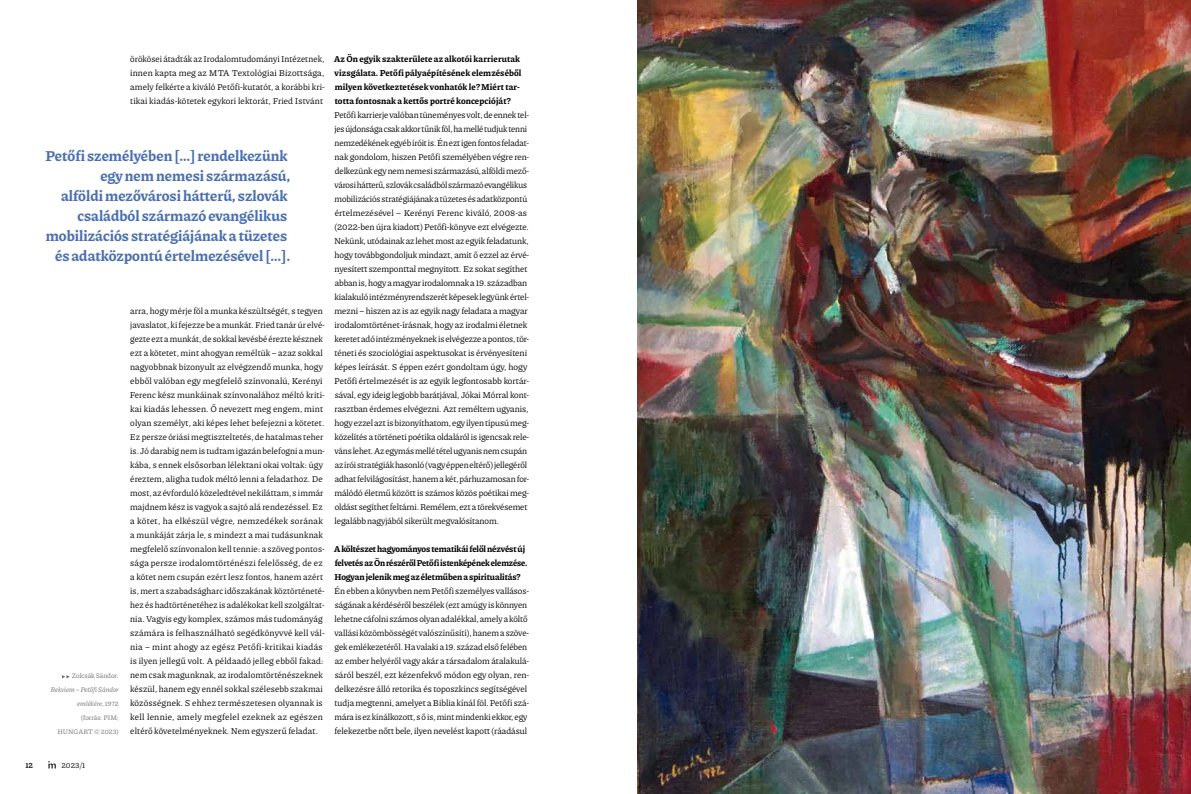
<style>
.page{position:relative;width:1191px;height:794px;background:#fff}
.page>*{position:absolute;margin:0;border:0;box-sizing:border-box;transform-origin:0 0}
.t1{font:700 15px/20px "Piazzolla";color:#4a6fb0;text-align:right}
.t2{font:9px/14px "Piazzolla";color:#000}
.t3{font:700 9px/14px "Piazzolla";color:#000}
.t4{font:8px "Piazzolla";color:#000}
.t5{font:600 8px "Piazzolla";color:#000}
.t6{font:7px/14px "Piazzolla";letter-spacing:-.005em;color:#707172;text-align:right}
.s1{font-style:italic}
</style>
<div class="page">
<img style="left:638px;top:0;width:553px;height:794px">
<svg style="left:62px;top:675px;width:8px;height:3px"></svg>
<svg style="left:48px;top:761px;width:8px;height:7px"></svg>
<p class="t2" style="left:130px;top:52px;width:196px;text-align:justify">örökösei átadták az IrodalomtudományiIntézetnek, innen kapta meg az MTA Textológiai Bizottsága, amely felkérte a kiváló Petőfi-kutatót, a korábbi kri&shy;tikai kiadás-kötetek egykori lektorát, Fried Istvánt</p>
<h1 class="t1" style="left:46px;top:145px;width:246px">Petőfi személyében […] rendelkezünk egy nem nemesi származású,<br>alföldi mezővárosi hátterű, szlovák családból származó evangélikus mobilizációs stratégiájának a tüzetes és adatközpontú értelmezésével […].</h1>
<p class="t6" style="left:72px;top:669px;width:48px">ZolcsákSándor:</p>
<p class="t6" style="left:50px;top:683px;width:70px"><span class="s1">Rekviem – Petőfi Sándor emlékére</span>, 1972 (forrás:PIM;<br>HUNGART © 2023)</p>
<p class="t2" style="left:130px;top:304px;width:196px">arra, hogy mérje föl a munka készültségét, s tegyen javaslatot, kifejezze be a munkát.Fried tanár úr elvé&shy;gezte ezt a munkát, de sokkal kevésbé érezte késznek ezt a kötetet, mint ahogyan reméltük – azaz sokkal nagyobbnak bizonyult az elvégzendő munka, hogy ebből valóban egy megfelelő színvonalú, Kerényi Ferenc kész munkáinak színvonalához méltó kriti&shy;kai kiadás lehessen. Ő nevezett meg engem, mint olyan személyt, aki képes lehet befejezni a kötetet.<br>Ez persze óriási megtiszteltetés, de hatalmas teher is. Jó darabig nemis tudtamigazán belefogni a mun&shy;kába, s ennek elsősorban lélektani okai voltak: úgy éreztem, aligha tudok méltó lenni a feladathoz. De most, az évforduló közeledtével nekiláttam, s immár majdnem kész is vagyok a sajtó alá rendezéssel.Ez a kötet, ha elkészül végre, nemzedékek sorának a munkáját zárja le, s mindezt a mai tudásunknak megfelelő színvonalon kelltennie: a szöveg pontos&shy;sága persze irodalomtörténészi felelősség, de ez a kötet nem csupán ezért lesz fontos, hanem azért is, mert a szabadságharc időszakának köztörténeté&shy;hez és hadtörténetéhez is adalékokat kell szolgáltat&shy;nia.Vagyis egy komplex, számos más tudományág számára is felhasználható segédkönyvvé kell vál&shy;nia – mint ahogy az egész Petőfi-kritikai kiadás is ilyen jellegű volt. A példaadó jelleg ebből fakad: nem csak magunknak, az irodalomtörténészeknek készül, hanem egy ennél sokkal szélesebb szakmai közösségnek. S ehhez természetesen olyannak is kell lennie, amely megfelel ezeknek az egészen eltérő követelményeknek. Nem egyszerű feladat.</p>
<p class="t3" style="left:334px;top:52px;width:189px">Az Ön egyik szakterülete az alkotói karrierutak vizsgálata. Petőfi pályaépítésének elemzéséből milyen következtetések vonhatók le? Miért tar&shy;totta fontosnak a kettős portré koncepcióját?</p>
<p class="t2" style="left:334px;top:108px;width:197px">Petőfikarrierjevalóbantüneményesvolt,deennektel&shy;jesújdonságacsakakkortűnikföl,hamellétudjuktenni nemzedékénekegyébíróitis.Éneztigenfontosfeladat&shy;nak gondolom, hiszen Petőfi személyében végre ren&shy;delkezünkegynemnemesiszármazású,alföldimező&shy;városihátterű,szlovákcsaládbólszármazóevangélikus mobilizációsstratégiájánaka tüzetesésadatközpontú értelmezésével – Kerényi Ferenc kiváló, 2008-as (2022-ben újra kiadott) Petőfi-könyve ezt elvégezte.<br>Nekünk,utódainakaz lehetmostaz egyikfeladatunk, hogy továbbgondoljuk mindazt, amit ő ezzel az érvé&shy;nyesített szemponttal megnyitott. Ez sokat segíthet abbanis,hogya magyarirodalomnaka 19.században kialakulóintézményrendszerétképeseklegyünkértel&shy;mezni – hiszen az is az egyik nagy feladata a magyar irodalomtörténet-írásnak, hogy az irodalmi életnek keretetadóintézményeknekiselvégezzea pontos,tör&shy;téneti és szociológiai aspektusokat is érvényesíteni képes leírását. S éppen ezért gondoltam úgy, hogy Petőfi értelmezését is az egyik legfontosabb kortár&shy;sával, egy ideig legjobb barátjával, Jókai Mórral kont&shy;rasztban érdemes elvégezni. Azt reméltem ugyanis, hogyezzelaztisbizonyíthatom, egyilyentípusúmeg&shy;közelítés a történeti poétika oldaláról is igencsak rele&shy;vánslehet.Az egymásmellétételugyanisnemcsupán az íróistratégiákhasonló(vagyéppeneltérő)jellegéről adhatfelvilágosítást,hanema két,párhuzamosanfor&shy;málódó életmű között is számos közös poétikai meg&shy;oldástsegíthetfeltárni.Remélem,ezta törekvésemet legalábbnagyjából sikerültmegvalósítanom.</p>
<p class="t3" style="left:334px;top:542px;width:195px">A költészet hagyományos tematikái felől nézvést új felvetés az Ön részéről Petőfi istenképének elemzése.<br>Hogyan jelenik meg az életműben a spiritualitás?</p>
<p class="t2" style="left:334px;top:584px;width:196px">Énebbena könyvbennemPetőfiszemélyes vallásos&shy;ságánaka kérdésérőlbeszélek(eztamúgy iskönnyen lehetne cáfolni számosolyanadalékkal,amelya költő vallásiközömbösségét valószínűsíti),hanema szöve&shy;gekemlékezetéről.Havalakia 19. századelsőfelében az ember helyéről vagy akár a társadalom átalakulá&shy;sáról beszél, ezt kézenfekvő módon egy olyan, ren&shy;delkezésre álló retorika és toposzkincs segítségével tudjamegtenni, amelyet a Biblia kínálföl.Petőfiszá&shy;máraisezkínálkozott, sőis,mintmindenkiekkor, egy felekezetbenőttbele,ilyennevelést kapott(ráadásul</p>
<p class="t5" style="left:26px;top:760px;width:9px">12</p>
<p class="t4" style="left:61px;top:760px;width:25px">2023/1</p>
</div>
